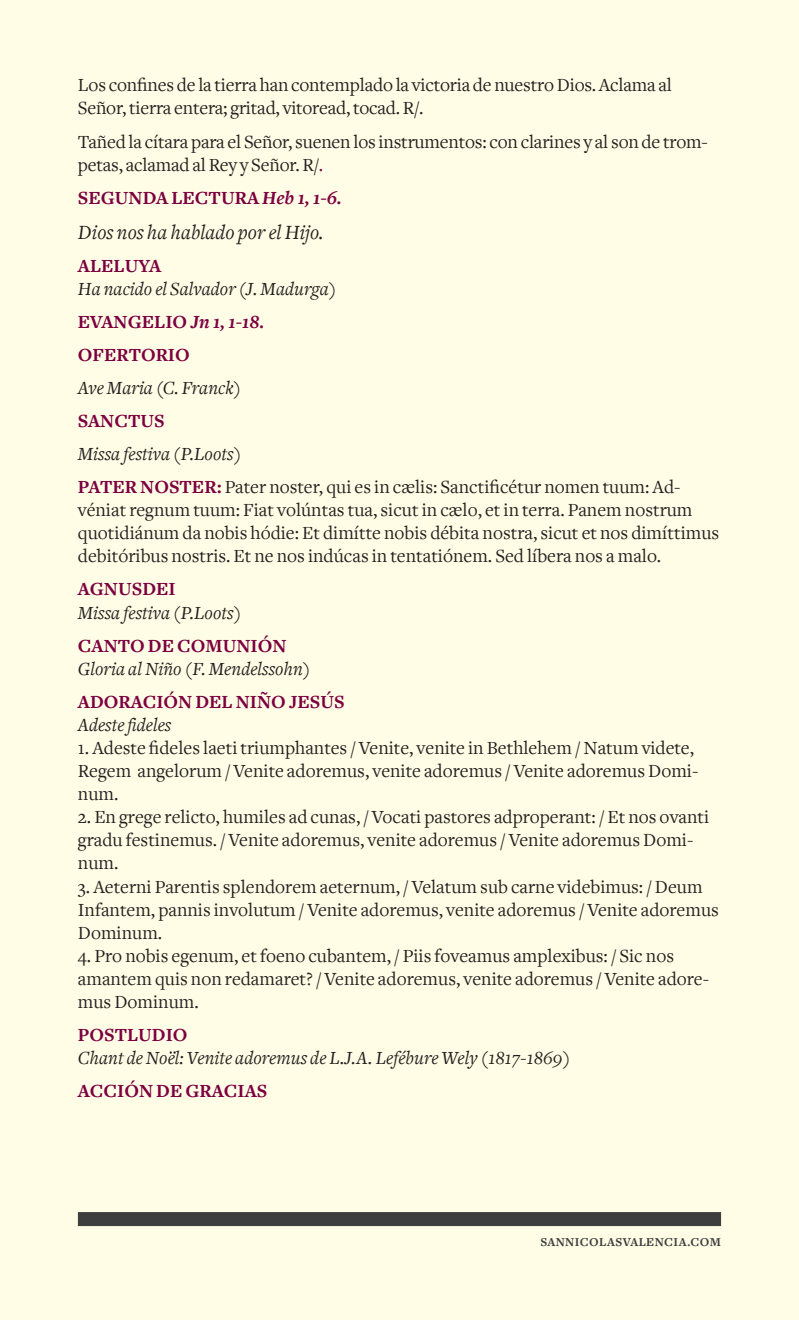
<style>
.page{position:relative;width:799px;height:1320px;background:#fffde5}
.page>*{position:absolute;margin:0;border:0;box-sizing:border-box;transform-origin:0 0}
.t1{font:italic 21px "Freight Text";color:#231f20}
.t2{font:19.25px/23.1px "Freight Text";color:#231f20}
.t3{font:italic 19.25px/33.1px "Freight Text";color:#231f20}
.t4{font:700 19.25px "Freight Text";color:#7c0040}
.t5{font:700 12.6px "Freight Text";letter-spacing:.03em;color:#3e3e3f}
.s1{color:#7c0040}
.s2{font-style:italic}
.s3{font-weight:700;font-style:normal;color:#7c0040}
.s4{font-weight:700;color:#7c0040}
</style>
<div class="page">
<div style="left:78px;top:1212px;width:643px;height:14px;background:#3e3e3f"></div>
<p class="t2" style="left:78px;top:74px;width:595px">Los confines de la tierra han contemplado la victoria de nuestro Dios. Aclama al<br>Señor, tierra entera; gritad, vitoread, tocad. R/.</p>
<p class="t2" style="left:78px;top:130px;width:631px">Tañed la cítara para el Señor, suenen los instrumentos: con clarines y al son de trom&shy;petas, aclamad al Rey y Señor. R/<span class="s1">.</span></p>
<p class="t4" style="left:78px;top:187px;width:265px">SEGUNDA LECTURA <span class="s2">Heb 1, 1-6.</span></p>
<p class="t1" style="left:78px;top:221px;width:247px">Dios nos ha hablado por el Hijo.</p>
<p class="t4" style="left:78px;top:255px;width:85px">ALELUYA</p>
<p class="t3" style="left:78px;top:273px;width:260px">Ha nacido el Salvador (J. Madurga)<br><span class="s3">EVANGELIO</span> <span class="s4">Jn 1, 1-18.<br></span><span class="s3">OFERTORIO</span></p>
<p class="t3" style="left:78px;top:372px;width:165px">Ave Maria (C. Franck)</p>
<p class="t4" style="left:78px;top:410px;width:88px">SANCTUS</p>
<p class="t2" style="left:78px;top:438px;width:604px;line-height:33.1px"><span class="s2">Missa festiva (P.Loots)<br></span><span class="s4">PATER NOSTER:</span> Pater noster, qui es in cælis: Sanctificétur nomen tuum: Ad-</p>
<p class="t2" style="left:78px;top:499px;width:643px">véniat regnum tuum: Fiat volúntas tua, sicut in cælo, et in terra. Panem nostrum quotidiánum da nobis hódie: Et dimítte nobis débita nostra, sicut et nos dimíttimus debitóribus nostris. Et ne nos indúcas in tentatiónem. Sed líbera nos a malo.</p>
<p class="t4" style="left:78px;top:578px;width:99px">AGNUSDEI</p>
<p class="t3" style="left:78px;top:596px;width:165px">Missa festiva (P.Loots)</p>
<p class="t4" style="left:78px;top:634px;width:210px">CANTO DE COMUNIÓN</p>
<p class="t3" style="left:78px;top:652px;width:234px">Gloria al Niño (F. Mendelssohn)</p>
<p class="t4" style="left:78px;top:691px;width:268px">ADORACIÓN DEL NIÑO JESÚS</p>
<p class="t3" style="left:78px;top:708px;width:95px">Adeste fideles</p>
<p class="t2" style="left:78px;top:736px;width:622px">1. Adeste fideles laeti triumphantes / Venite, venite in Bethlehem / Natum videte,<br>Regem angelorum / Venite adoremus, venite adoremus / Venite adoremus Domi&shy;num.</p>
<p class="t2" style="left:78px;top:806px;width:633px">2. En grege relicto, humiles ad cunas, / Vocati pastores adproperant: / Et nos ovanti gradu festinemus. / Venite adoremus, venite adoremus / Venite adoremus Domi&shy;num.</p>
<p class="t2" style="left:78px;top:875px;width:642px">3. Aeterni Parentis splendorem aeternum, / Velatum sub carne videbimus: / Deum<br>Infantem, pannis involutum / Venite adoremus, venite adoremus / Venite adoremus<br>Dominum.</p>
<p class="t2" style="left:78px;top:944px;width:632px">4. Pro nobis egenum, et foeno cubantem, / Piis foveamus amplexibus: / Sic nos amantem quis non redamaret? / Venite adoremus, venite adoremus / Venite adore&shy;mus Dominum.</p>
<p class="t4" style="left:78px;top:1024px;width:111px">POSTLUDIO</p>
<p class="t3" style="left:78px;top:1042px;width:494px">Chant de Noël: Venite adoremus de L.J.A. Lefébure Wely (1817-1869)</p>
<p class="t4" style="left:78px;top:1080px;width:191px">ACCIÓN DE GRACIAS</p>
<p class="t5" style="left:540px;top:1234px;width:182px">SANNICOLASVALENCIA.COM</p>
</div>
